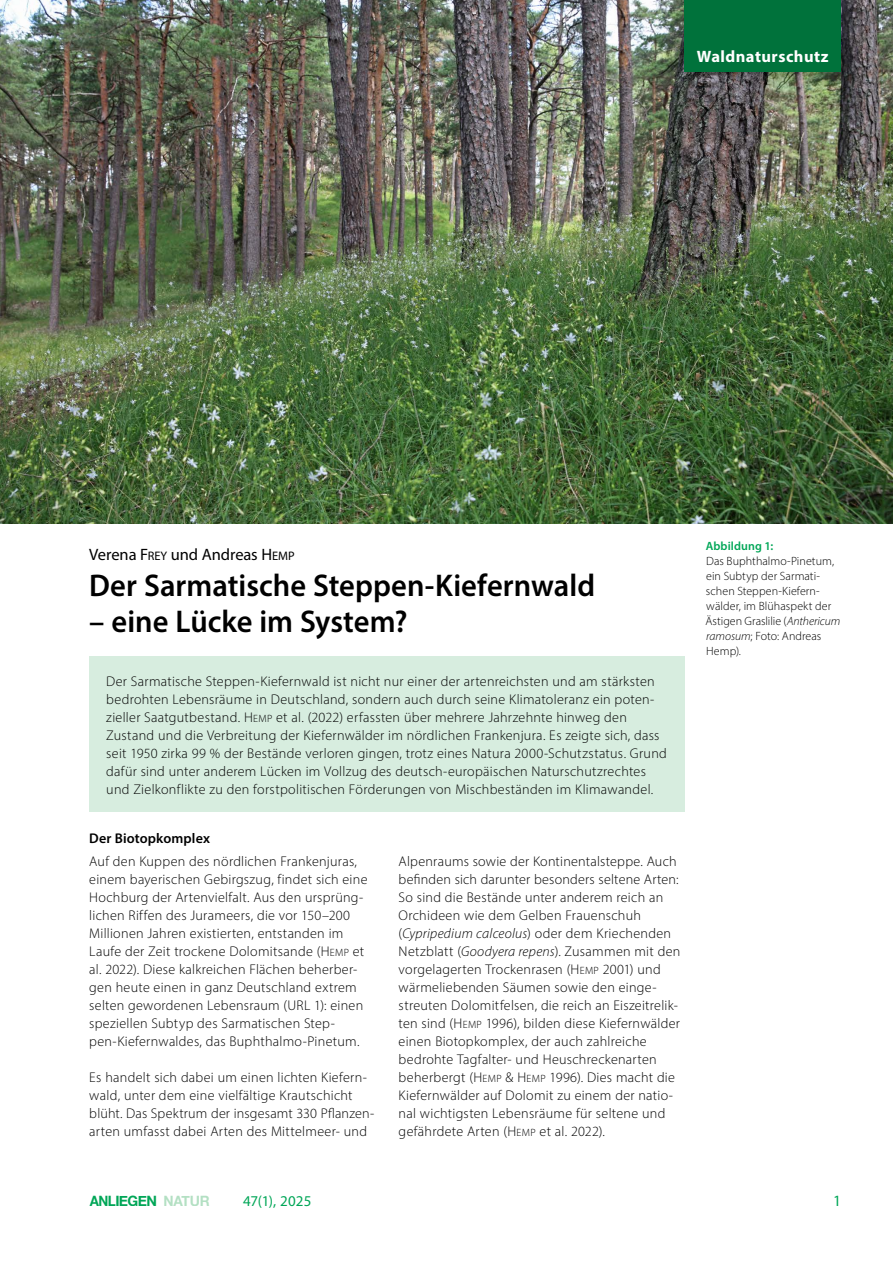
<style>
.page{position:relative;width:893px;height:1263px;background:#fff}
.page>*{position:absolute;margin:0;border:0;box-sizing:border-box;transform-origin:0 0}
.H__Haupttitel{font:600 31.5px "Myriad Pro";color:#000}
.Autor{font:16.5px "Myriad Pro";letter-spacing:-.005em;color:#000}
.t1{font:700 16.5px "Myriad Pro";letter-spacing:.03em;color:#fff}
.t2{font:15.75px "Myriad Pro";color:#00a657}
.t3{font:15px "Myriad Pro";letter-spacing:.005em;color:#00a657}
.t4{font:700 14.25px "Helvetica Neue";letter-spacing:-.035em;color:#00a657;scale:.94 1}
.P__Fließtext_2Sp{font:300 14.1px/18px "Myriad Pro";letter-spacing:.02em;color:#000}
.H1__Headline_Fliess{font:600 14.1px "Myriad Pro";letter-spacing:.01em;color:#000}
.Bildlegende_linksbündig{font:300 12px/15px "Myriad Pro";letter-spacing:.005em;color:#000}
.Bildlegende_Headline_linksbündig{font:600 12px "Myriad Pro";letter-spacing:.01em;color:#00a657}
.s1{font-style:inherit}
.s2{font-size:12.3px}
.s3{font-size:10.65px}
.s4{font-style:italic}
.s5{color:rgb(104 193 135/.5)}
</style>
<div class="page">
<div style="left:89px;top:656px;width:596px;height:156px;background:#d7eddf"></div>
<img style="left:0;top:0;width:893px;height:524px">
<div style="left:673px;top:0;width:185px;height:88px;background:#000;opacity:.4"></div>
<div style="left:685px;top:0;width:156px;height:71px;background:#00723b"></div>
<p class="t1" style="left:697px;top:46px;width:133px">Waldnaturschutz</p>
<p class="Autor" style="left:89px;top:544px;width:207px">Verena <span class="s1">F</span><span class="s2">REY</span> und Andreas <span class="s1">H</span><span class="s2">EMP</span></p>
<p class="H__Haupttitel" style="left:89px;top:565px;width:507px">Der Sarmatische Steppen-Kiefernwald</p>
<p class="H__Haupttitel" style="left:89px;top:601px;width:320px">– eine Lücke im System?</p>
<p class="P__Fließtext_2Sp" style="left:106px;top:672px;width:562px">Der Sarmatische Steppen-Kiefernwald ist nicht nur einer der artenreichsten und am stärksten bedrohten Lebensräume in Deutschland, sondern auch durch seine Klimatoleranz ein poten&shy;zieller Saatgutbestand. <span class="s1">H</span><span class="s3">EMP</span> et al. (2022) erfassten über mehrere Jahrzehnte hinweg den Zustand und die Verbreitung der Kiefernwälder im nördlichen Frankenjura. Es zeigte sich, dass seit 1950 zirka 99 % der Bestände verloren gingen, trotz eines Natura 2000-Schutzstatus. Grund dafür sind unter anderem Lücken im Vollzug des deutsch-europäischen Naturschutzrechtes und Zielkonflikte zu den forstpolitischen Förderungen von Mischbeständen im Klimawandel.</p>
<h1 class="H1__Headline_Fliess" style="left:89px;top:829px;width:122px">Der Biotopkomplex</h1>
<p class="P__Fließtext_2Sp" style="left:89px;top:852px;width:280px">Auf den Kuppen des nördlichen Frankenjuras, einem bayerischen Gebirgszug, findet sich eine Hochburg der Artenvielfalt. Aus den ursprüng&shy;lichen Riffen des Jurameers, die vor 150–200<br>Millionen Jahren existierten, entstanden im Laufe der Zeit trockene Dolomitsande (<span class="s1">H</span><span class="s3">EMP</span> et al. 2022). Diese kalkreichen Flächen beherber&shy;gen heute einen in ganz Deutschland extrem selten gewordenen Lebensraum (URL 1): einen speziellen Subtyp des Sarmatischen Step&shy;pen-Kiefernwaldes, das Buphthalmo-Pinetum.</p>
<p class="P__Fließtext_2Sp" style="left:89px;top:1068px;width:286px">Es handelt sich dabei um einen lichten Kiefern&shy;wald, unter dem eine vielfältige Krautschicht blüht. Das Spektrum der insgesamt 330 Pflanzen&shy;arten umfasst dabei Arten des Mittelmeer- und</p>
<p class="P__Fließtext_2Sp" style="left:399px;top:852px;width:283px">Alpenraums sowie der Kontinentalsteppe. Auch befinden sich darunter besonders seltene Arten:<br>So sind die Bestände unter anderem reich an Orchideen wie dem Gelben Frauenschuh (<span class="s4">Cypripedium calceolus</span>) oder dem Kriechenden Netzblatt (<span class="s4">Goodyera repens</span>). Zusammen mit den vorgelagerten Trockenrasen (<span class="s1">H</span><span class="s3">EMP</span> 2001) und wärmeliebenden Säumen sowie den einge&shy;streuten Dolomitfelsen, die reich an Eiszeitrelik&shy;ten sind (<span class="s1">H</span><span class="s3">EMP</span> 1996), bilden diese Kiefernwälder einen Biotopkomplex, der auch zahlreiche bedrohte Tagfalter- und Heuschreckenarten beherbergt (<span class="s1">H</span><span class="s3">EMP</span> <span class="s1">&amp; H</span><span class="s3">EMP</span> 1996). Dies macht die Kiefernwälder auf Dolomit zu einem der natio&shy;nal wichtigsten Lebensräume für seltene und gefährdete Arten (<span class="s1">H</span><span class="s3">EMP</span> et al. 2022).</p>
<p class="Bildlegende_Headline_linksbündig" style="left:706px;top:538px;width:69px">Abbildung 1:</p>
<p class="Bildlegende_linksbündig" style="left:705px;top:553px;width:136px">Das Buphthalmo-Pinetum, ein Subtyp der Sarmati&shy;schen Steppen-Kiefern&shy;wälder, im Blühaspekt der<br>Ästigen Graslilie (<span class="s4">Anthericum ramosum</span>; Foto: Andreas<br>Hemp).</p>
<p class="t4" style="left:90px;top:1189px;width:129px">ANLIEGEN <span class="s5">NATUR</span></p>
<p class="t3" style="left:243px;top:1191px;width:70px">47(1), 2025</p>
<p class="t2" style="left:833px;top:1191px;width:10px">1</p>
</div>
